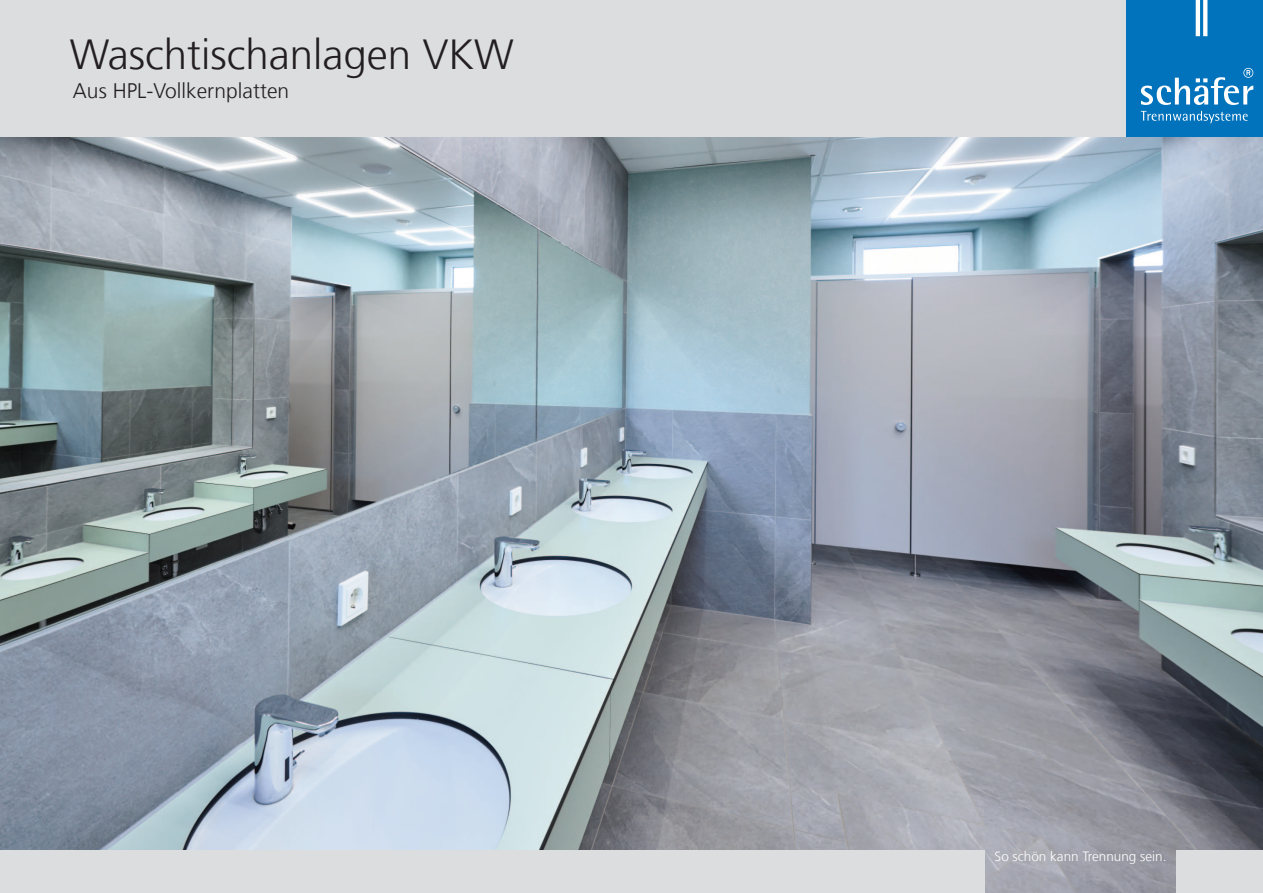
<style>
.page{position:relative;width:1263px;height:893px;background:#fff}
.page>*{position:absolute;margin:0;border:0;box-sizing:border-box;transform-origin:0 0}
.t1{font:300 42px "Frutiger LT Com";color:#231f20}
.t2{font:300 21px "Frutiger LT Com";color:#231f20}
.t3{font:300 13.5px "Frutiger LT Com";color:#fff}
</style>
<div class="page">
<img style="left:0;top:136px;width:1263px;height:757px">
<div style="left:0;top:0;width:1129px;height:136px;background:#dcdddf"></div>
<div style="left:1127px;top:0;width:136px;height:136px;background:#0073bc"></div>
<svg style="left:1141px;top:111px;width:107px;height:12px"></svg>
<hr style="left:1196px;top:0;width:4px;height:36px;background:#fff">
<svg style="left:1203px;top:0;width:4px;height:36px"></svg>
<svg style="left:1141px;top:68px;width:112px;height:37px"></svg>
<div style="left:0;top:850px;width:985px;height:43px;background:#dcdddf"></div>
<div style="left:1176px;top:850px;width:87px;height:43px;background:#dcdddf"></div>
<p class="t1" style="left:70px;top:37px;width:446px">Waschtischanlagen VKW</p>
<p class="t2" style="left:73px;top:82px;width:218px">Aus HPL-Vollkernplatten</p>
<p class="t3" style="left:995px;top:851px;width:173px">So schön kann Trennung sein.</p>
</div>
